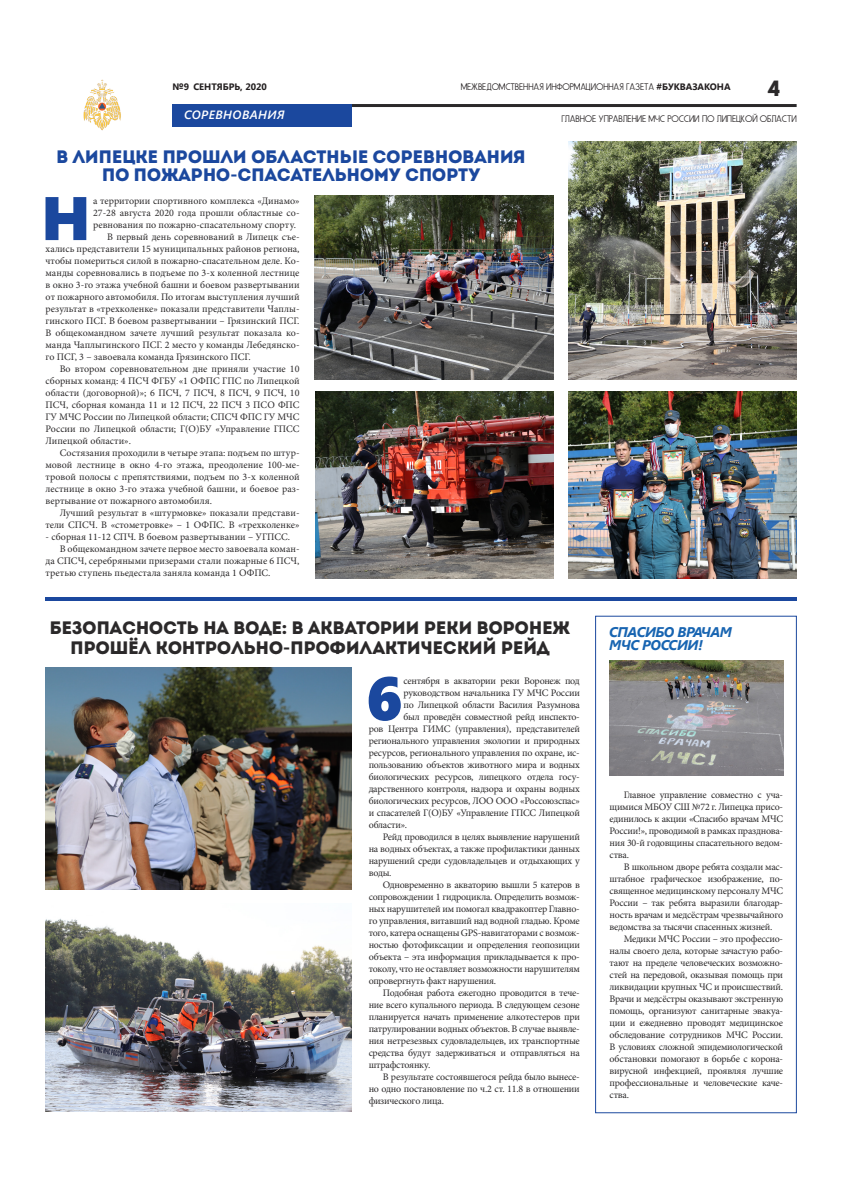
<style>
.page{position:relative;width:842px;height:1191px;background:#fff}
.page>*{position:absolute;margin:0;border:0;box-sizing:border-box;transform-origin:0 0}
.ПОДЗАГОЛОВОК{font:61.4px "Segoe UI Black";color:#1b489e}
.t1{font:22px "Intro";color:#2b292a}
.ПОДЗАГОЛОВОК-2{font:18px/20px "Intro";letter-spacing:-.025em;color:#2b292a;text-align:center}
.ПОДЗАГОЛОВОК-3{font:18px "Intro";letter-spacing:-.025em;color:#1b489e}
.ПОДЗАГОЛОВОК-4{font:italic 700 14px "Segoe UI";letter-spacing:-.035em;color:#1764b1}
.ПОДЗАГОЛОВОК-5{font:italic 600 12px "Segoe UI";letter-spacing:.035em;color:#fff}
.ПОДЗАГОЛОВОК-6{font:10px/12px "Minion Pro";letter-spacing:-.02em;color:#2b292a;text-align:justify}
.ПОДЗАГОЛОВОК-7{font:10px/12px "Minion Pro";color:#2b292a;text-align:right}
.t2{font:9.3px "Fundamental Brigade Scvhlank";color:#231f20}
.t3{font:700 9.3px "Segoe UI";color:#231f20}
.s1{font-family:"Segoe UI";font-weight:700}
.s2{font-family:"Roboto";font-weight:700}
</style>
<div class="page">
<hr style="left:172px;top:104px;width:625px;height:3px;background:#2b292a">
<div style="left:172px;top:104px;width:180px;height:23px;background:#1b489e"></div>
<hr style="left:45px;top:597px;width:752px;height:3px;background:#1b489e">
<img style="left:83px;top:79px;width:38px;height:52px">
<div style="left:595px;top:616px;width:202px;height:497px;border:1px solid #1b489e"></div>
<img style="left:568px;top:141px;width:229px;height:239px">
<img style="left:568px;top:391px;width:229px;height:187px">
<img style="left:314px;top:196px;width:240px;height:184px">
<img style="left:315px;top:392px;width:239px;height:186px">
<img style="left:609px;top:660px;width:174px;height:116px">
<img style="left:45px;top:918px;width:307px;height:193px">
<img style="left:45px;top:667px;width:307px;height:222px">
<p class="t3" style="left:172px;top:80px;width:96px">№9 СЕНТЯБРЬ, 2020</p>
<p class="t2" style="left:461px;top:82px;width:271px">МЕЖВЕДОМСТВЕННАЯ ИНФОРМАЦИОННАЯ ГАЗЕТА <span class="s1">#БУКВАЗАКОНА</span></p>
<h2 class="t1" style="left:767px;top:75px;width:14px">4</h2>
<p class="ПОДЗАГОЛОВОК-5" style="left:184px;top:107px;width:102px">СОРЕВНОВАНИЯ</p>
<p class="t2" style="left:561px;top:113px;width:237px">ГЛАВНОЕ УПРАВЛЕНИЕ МЧС РОССИИ ПО ЛИПЕЦКОЙ ОБЛАСТИ</p>
<p class="ПОДЗАГОЛОВОК-3" style="left:56px;top:145px;width:471px">В Липецке прошли областные соревнования</p>
<p class="ПОДЗАГОЛОВОК-3" style="left:102px;top:163px;width:380px">по пожаpно<span class="s2">-</span>спасательному спорту</p>
<p class="ПОДЗАГОЛОВОК" style="left:41px;top:174px;width:51px">Н</p>
<p class="ПОДЗАГОЛОВОК-6" style="left:93px;top:195px;width:208px">а территории спортивного комплекса «Динамо» 27-28 августа 2020 года прошли областные со&shy;ревнования по пожаpно-спасательному спорту.</p>
<p class="ПОДЗАГОЛОВОК-6" style="left:46px;top:231px;width:256px;text-indent:62px">В первый день соревнований в Липецк съе&shy;хались представители 15 муниципальных районов региона, чтобы помериться силой в пожарно-спасательном деле. Ко&shy;манды соревновались в подъеме по 3-х коленной лестнице в окно 3-го этажа учебной башни и боевом развертывании от пожарного автомобиля. По итогам выступления лучший результат в «трехколенке» показали представители Чаплы&shy;гинского ПСГ. В боевом развертывании – Грязинский ПСГ.<br>В общекомандном зачете лучший результат показала ко&shy;манда Чаплыгинского ПСГ. 2 место у команды Лебедянско&shy;го ПСГ, 3 – завоевала команда Грязинского ПСГ.</p>
<p class="ПОДЗАГОЛОВОК-6" style="left:46px;top:363px;width:256px;text-indent:14px">Во втором соревновательном дне приняли участие 10 сборных команд: 4 ПСЧ ФГБУ «1 ОФПС ГПС по Липецкой области (договорной)»; 6 ПСЧ, 7 ПСЧ, 8 ПСЧ, 9 ПСЧ, 10<br>ПСЧ, сборная команда 11 и 12 ПСЧ, 22 ПСЧ 3 ПСО ФПС ГУ МЧС России по Липецкой области; СПСЧ ФПС ГУ МЧС России по Липецкой области; Г(О)БУ «Управление ГПСС Липецкой области».</p>
<p class="ПОДЗАГОЛОВОК-6" style="left:46px;top:447px;width:256px;text-indent:14px">Состязания проходили в четыре этапа: подъем по штур&shy;мовой лестнице в окно 4-го этажа, преодоление 100-ме&shy;тровой полосы с препятствиями, подъем по 3-х коленной лестнице в окно 3-го этажа учебной башни, и боевое раз&shy;вертывание от пожарного автомобиля.</p>
<p class="ПОДЗАГОЛОВОК-7" style="left:46px;top:507px;width:256px">Лучший результат в «штурмовке» показали представи&shy;тели СПСЧ. В «стометровке» – 1 ОФПС. В «трехколенке»</p>
<p class="ПОДЗАГОЛОВОК-7" style="left:46px;top:531px;width:246px">- сборная 11-12 СПЧ. В боевом развертывании – УГПСС.</p>
<p class="ПОДЗАГОЛОВОК-6" style="left:46px;top:543px;width:256px;text-indent:14px">В общекомандном зачете первое место завоевала коман&shy;да СПСЧ, серебряными призерами стали пожарные 6 ПСЧ, третью ступень пьедестала заняла команда 1 ОФПС.</p>
<p class="ПОДЗАГОЛОВОК-2" style="left:50px;top:618px;width:522px">Безопасность на воде: в акватории реки Воронеж прошёл контрольно<span class="s2">-</span>профилактический рейд</p>
<p class="ПОДЗАГОЛОВОК" style="left:366px;top:654px;width:38px">6</p>
<p class="ПОДЗАГОЛОВОК-6" style="left:403px;top:675px;width:178px">сентября в акватории реки Воронеж под</p>
<p class="ПОДЗАГОЛОВОК-6" style="left:403px;top:687px;width:178px">руководством начальника ГУ МЧС России</p>
<p class="ПОДЗАГОЛОВОК-6" style="left:403px;top:699px;width:178px">по Липецкой области Василия Разумнова</p>
<p class="ПОДЗАГОЛОВОК-6" style="left:403px;top:711px;width:178px">был проведён совместной рейд инспекто-</p>
<p class="ПОДЗАГОЛОВОК-6" style="left:369px;top:723px;width:213px">ров Центра ГИМС (управления), представителей</p>
<p class="ПОДЗАГОЛОВОК-6" style="left:369px;top:735px;width:213px">регионального управления экологии и природных</p>
<p class="ПОДЗАГОЛОВОК-6" style="left:369px;top:747px;width:213px">ресурсов, регионального управления по охране, ис-</p>
<p class="ПОДЗАГОЛОВОК-6" style="left:369px;top:759px;width:213px">пользованию объектов животного мира и водных</p>
<p class="ПОДЗАГОЛОВОК-6" style="left:369px;top:771px;width:213px">биологических ресурсов, липецкого отдела госу-</p>
<p class="ПОДЗАГОЛОВОК-6" style="left:369px;top:783px;width:213px">дарственного контроля, надзора и охраны водных</p>
<p class="ПОДЗАГОЛОВОК-6" style="left:369px;top:795px;width:213px">биологических ресурсов, ЛОО ООО «Россоюзспас»</p>
<p class="ПОДЗАГОЛОВОК-6" style="left:369px;top:807px;width:213px">и спасателей Г(О)БУ «Управление ГПСС Липецкой</p>
<p class="ПОДЗАГОЛОВОК-6" style="left:369px;top:819px;width:40px">области».</p>
<p class="ПОДЗАГОЛОВОК-6" style="left:369px;top:831px;width:213px;text-indent:14px">Рейд проводился в целях выявление нарушений на водных объектах, а также профилактики данных нарушений среди судовладельцев и отдыхающих у воды.</p>
<p class="ПОДЗАГОЛОВОК-6" style="left:369px;top:879px;width:213px;text-indent:14px">Одновременно в акваторию вышли 5 катеров в сопровождении 1 гидроцикла. Определить возмож&shy;ных нарушителей им помогал квадракоптер Главно&shy;го управления, витавший над водной гладью. Кроме того, катера оснащены GPS-навигаторами с возмож&shy;ностью фотофиксации и определения геопозиции объекта – эта информация прикладывается к про&shy;токолу, что не оставляет возможности нарушителям опровергнуть факт нарушения.</p>
<p class="ПОДЗАГОЛОВОК-6" style="left:369px;top:987px;width:213px;text-indent:14px">Подобная работа ежегодно проводится в тече&shy;ние всего купального периода. В следующем сезоне планируется начать применение алкотестеров при патрулировании водных объектов. В случае выявле&shy;ния нетрезезвых судовладельцев, их транспортные средства будут задерживаться и отправляться на штрафстоянку.</p>
<p class="ПОДЗАГОЛОВОК-6" style="left:369px;top:1071px;width:213px;text-indent:14px">В результате состоявшегося рейда было вынесе&shy;но одно постановление по ч.2 ст. 11.8 в отношении физического лица.</p>
<p class="ПОДЗАГОЛОВОК-4" style="left:609px;top:621px;width:124px">СПАСИБО ВРАЧАМ</p>
<p class="ПОДЗАГОЛОВОК-4" style="left:609px;top:634px;width:95px">МЧС РОССИИ!</p>
<p class="ПОДЗАГОЛОВОК-6" style="left:609px;top:789px;width:175px;text-indent:14px">Главное управление совместно с уча&shy;щимися МБОУ СШ №72 г. Липецка присо&shy;единилось к акции «Спасибо врачам МЧС России!», проводимой в рамках празднова&shy;ния 30-й годовщины спасательного ведом&shy;ства.</p>
<p class="ПОДЗАГОЛОВОК-6" style="left:609px;top:861px;width:175px;text-indent:14px">В школьном дворе ребята создали мас&shy;штабное графическое изображение, по&shy;священное медицинскому персоналу МЧС России – так ребята выразили благодар&shy;ность врачам и медсёстрам чрезвычайного ведомства за тысячи спасенных жизней.</p>
<p class="ПОДЗАГОЛОВОК-6" style="left:609px;top:933px;width:175px;text-indent:14px">Медики МЧС России – это профессио&shy;налы своего дела, которые зачастую рабо&shy;тают на пределе человеческих возможно&shy;стей на передовой, оказывая помощь при ликвидации крупных ЧС и происшествий.<br>Врачи и медсёстры оказывают экстренную помощь, организуют санитарные эвакуа&shy;ции и ежедневно проводят медицинское обследование сотрудников МЧС России.<br>В условиях сложной эпидемиологической обстановки помогают в борьбе с корона&shy;вирусной инфекцией, проявляя лучшие профессиональные и человеческие каче&shy;ства.</p>
</div>
